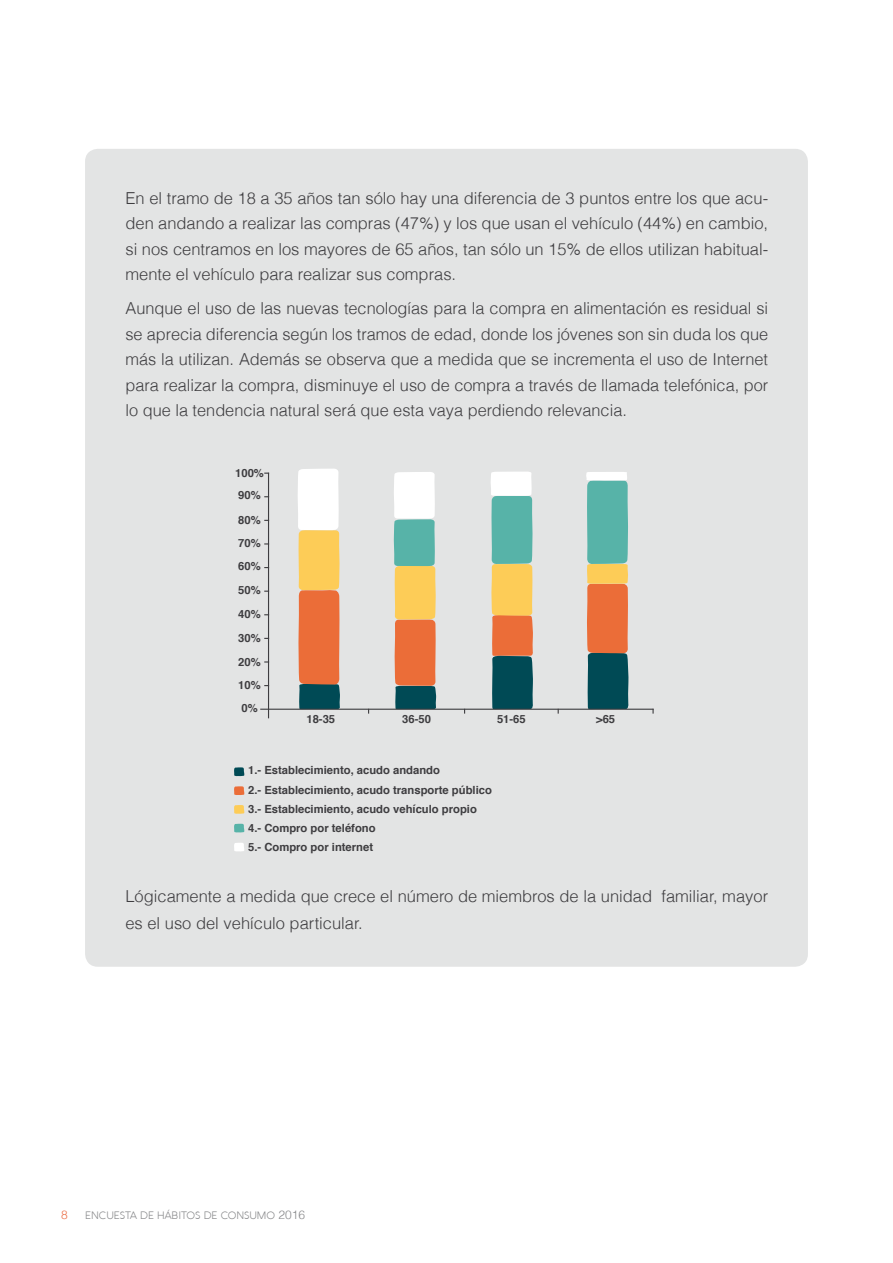
<style>
.page{position:relative;width:893px;height:1263px;background:#fff}
.page>*{position:absolute;margin:0;border:0;box-sizing:border-box;transform-origin:0 0}
.t1{font:300 16.5px/25.5px "Helvetica";color:#3e3d40;text-align:justify}
.t2{font:300 12px "Helvetica";color:#eb6d45}
.t3{font:700 11.25px/23.9px "Helvetica";color:#3e3d40}
.t4{font:300 10.5px "Aquawax";color:#87888a}
.s1{font-family:"Helvetica";font-size:12px}
</style>
<div class="page">
<div style="left:85px;top:149px;width:723px;height:818px;background:#e3e4e4;border-radius:13px"></div>
<svg style="left:234px;top:767px;width:10px;height:9px"></svg>
<svg style="left:234px;top:823px;width:10px;height:9px"></svg>
<svg style="left:234px;top:843px;width:10px;height:8px"></svg>
<svg style="left:234px;top:805px;width:10px;height:9px"></svg>
<svg style="left:234px;top:786px;width:10px;height:9px"></svg>
<hr style="left:268px;top:473px;width:1px;height:245px;background:#3e3d40">
<svg style="left:298px;top:469px;width:42px;height:240px"></svg>
<svg style="left:490px;top:471px;width:43px;height:238px"></svg>
<svg style="left:394px;top:472px;width:42px;height:237px"></svg>
<svg style="left:586px;top:472px;width:43px;height:237px"></svg>
<hr style="left:260px;top:709px;width:394px;height:1px;background:#3e3d40">
<p class="t1" style="left:125px;top:184px;width:644px">En el tramo de 18 a 35 años tan sólo hay una diferencia de 3 puntos entre los que acu&shy;den andando a realizar las compras (47%) y los que usan el vehículo (44%) en cambio, si nos centramos en los mayores de 65 años, tan sólo un 15% de ellos utilizan habitual&shy;mente el vehículo para realizar sus compras.</p>
<p class="t1" style="left:125px;top:295px;width:644px">Aunque el uso de las nuevas tecnologías para la compra en alimentación es residual si se aprecia diferencia según los tramos de edad, donde los jóvenes son sin duda los que más la utilizan. Además se observa que a medida que se incrementa el uso de Internet para realizar la compra, disminuye el uso de compra a través de llamada telefónica, por lo que la tendencia natural será que esta vaya perdiendo relevancia.</p>
<p class="t3" style="left:235px;top:461px;width:30px">100%</p>
<p class="t3" style="left:238px;top:484px;width:24px">90%</p>
<p class="t3" style="left:238px;top:509px;width:24px">80%</p>
<p class="t3" style="left:238px;top:531px;width:24px;text-align:justify">70% 60% 50% 40% 30% 20%</p>
<p class="t3" style="left:238px;top:673px;width:24px;line-height:23.2px">10%<br>0%</p>
<p class="t3" style="left:306px;top:707px;width:30px">18-35</p>
<p class="t3" style="left:402px;top:707px;width:30px">36-50</p>
<p class="t3" style="left:497px;top:707px;width:30px">51-65</p>
<p class="t3" style="left:596px;top:707px;width:21px">&gt;65</p>
<p class="t3" style="left:248px;top:760px;width:245px;line-height:19.8px">1.- Establecimiento, acudo andando<br>2.- Establecimiento, acudo transporte público</p>
<p class="t3" style="left:248px;top:799px;width:230px;line-height:18.9px">3.- Establecimiento, acudo vehículo propio<br>4.- Compro por teléfono<br>5.- Compro por internet</p>
<p class="t1" style="left:125px;top:882px;width:644px;line-height:27px">Lógicamente a medida que crece el número de miembros de la unidad familiar, mayor es el uso del vehículo particular.</p>
<p class="t2" style="left:61px;top:1205px;width:8px">8</p>
<p class="t4" style="left:85px;top:1209px;width:221px">ENCUESTA DE HÁBITOS DE CONSUMO <span class="s1">2016</span></p>
</div>
